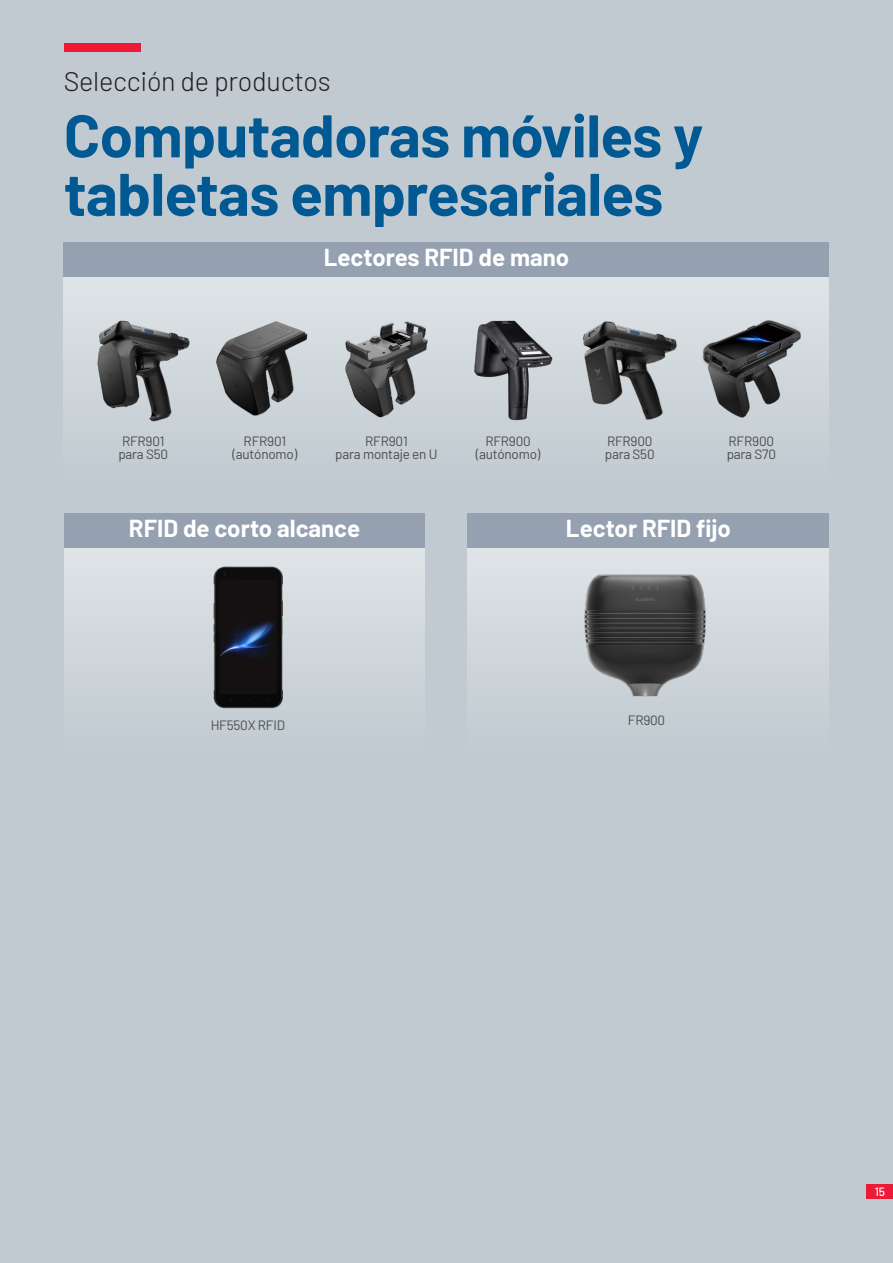
<style>
.page{position:relative;width:893px;height:1263px;background:#c0cad0}
.page>*{position:absolute;margin:0;border:0;box-sizing:border-box;transform-origin:0 0}
.chapter_name{font:700 60px/58.5px "Barlow";letter-spacing:-.01em;color:#015993}
.category{font:300 27px "Barlow";letter-spacing:-.01em;color:#231f20}
.t1{font:700 24px "Barlow";color:#fff}
.table_content{font:13.5px "Barlow";letter-spacing:-.015em;color:#4b4c4d}
.t2{font:500 12px "Barlow";color:#fff}
</style>
<div class="page">
<div style="left:64px;top:43px;width:76px;height:9px;background:#ed1a37"></div>
<div style="left:64px;top:277px;width:765px;height:209px;background:linear-gradient(to bottom,#dfe4e7,#c0cad0)"></div>
<div style="left:64px;top:242px;width:765px;height:35px;background:#95a1b1"></div>
<div style="left:64px;top:548px;width:361px;height:208px;background:linear-gradient(to bottom,#dfe4e7,#c0cad0)"></div>
<div style="left:64px;top:513px;width:361px;height:34px;background:#95a1b1"></div>
<div style="left:468px;top:548px;width:361px;height:208px;background:linear-gradient(to bottom,#dfe4e7,#c0cad0)"></div>
<div style="left:468px;top:513px;width:361px;height:35px;background:#95a1b1"></div>
<img style="left:94px;top:311px;width:98px;height:115px">
<img style="left:210px;top:310px;width:107px;height:116px">
<img style="left:339px;top:311px;width:95px;height:114px">
<img style="left:559px;top:558px;width:167px;height:148px">
<img style="left:464px;top:310px;width:97px;height:116px">
<img style="left:579px;top:310px;width:100px;height:116px">
<img style="left:701px;top:311px;width:101px;height:115px">
<img style="left:204px;top:554px;width:87px;height:163px">
<div style="left:867px;top:1184px;width:26px;height:15px;background:#ed1a37"></div>
<p class="category" style="left:64px;top:62px;width:268px">Selección de productos</p>
<p class="chapter_name" style="left:64px;top:102px;width:641px">Computadoras móviles y tabletas empresariales</p>
<h1 class="t1" style="left:324px;top:240px;width:247px">Lectores RFID de mano</h1>
<p class="table_content" style="left:122px;top:431px;width:44px">RFR901</p>
<p class="table_content" style="left:118px;top:445px;width:51px">para S50</p>
<p class="table_content" style="left:244px;top:431px;width:44px">RFR901</p>
<p class="table_content" style="left:233px;top:445px;width:66px">(autónomo)</p>
<p class="table_content" style="left:365px;top:431px;width:44px">RFR901</p>
<p class="table_content" style="left:335px;top:445px;width:104px">para montaje en U</p>
<p class="table_content" style="left:485px;top:431px;width:47px">RFR900</p>
<p class="table_content" style="left:476px;top:445px;width:66px">(autónomo)</p>
<p class="table_content" style="left:607px;top:431px;width:47px">RFR900</p>
<p class="table_content" style="left:605px;top:445px;width:51px">para S50</p>
<p class="table_content" style="left:729px;top:431px;width:47px">RFR900</p>
<p class="table_content" style="left:727px;top:445px;width:51px">para S70</p>
<h1 class="t1" style="left:129px;top:510px;width:233px">RFID de corto alcance</h1>
<h1 class="t1" style="left:566px;top:511px;width:166px">Lector RFID fijo</h1>
<p class="table_content" style="left:211px;top:715px;width:76px">HF550X RFID</p>
<p class="table_content" style="left:628px;top:711px;width:39px">FR900</p>
<p class="t2" style="left:875px;top:1183px;width:12px">15</p>
</div>
